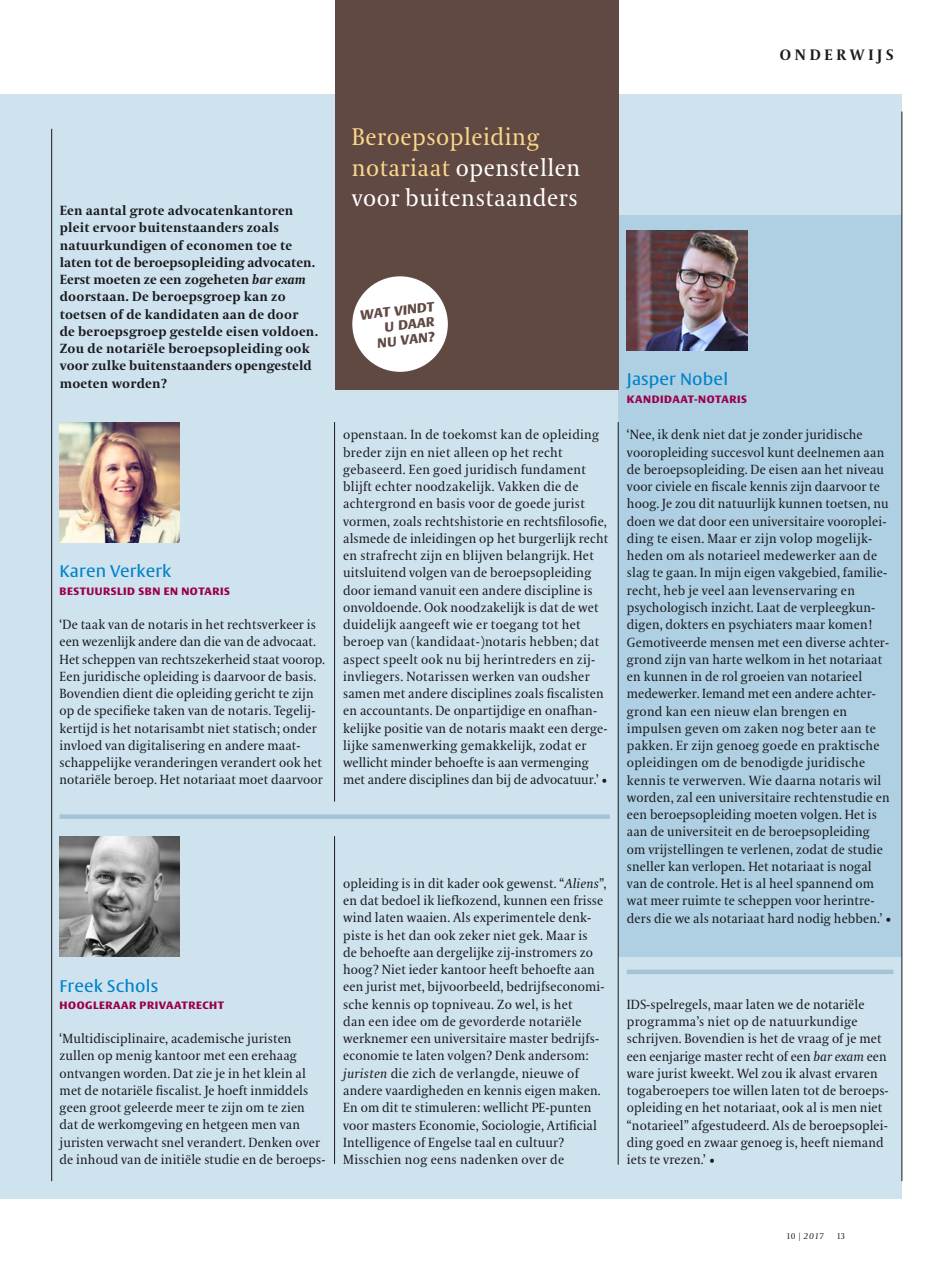
<style>
.page{position:relative;width:936px;height:1263px;background:#fff}
.page>*{position:absolute;margin:0;border:0;box-sizing:border-box;transform-origin:0 0}
.t1{font:24px/30.8px "VPRO Coranto";letter-spacing:.02em;color:#fff}
.t2{font:16.5px "VPRO Vesta";letter-spacing:.01em;color:#0083cb}
.t3{font:700 15px "VPRO Coranto";letter-spacing:.25em;color:#1a1a1f}
.t4{font:13.2px/17.2px "VPRO Coranto";letter-spacing:.01em;color:#1a1a1f}
.t5{font:700 13.2px/17.2px "VPRO Coranto";letter-spacing:.02em;color:#1a1a1f}
.t6{font:italic 700 13.2px/15px "VPRO Vesta";color:#604843;text-align:right}
.t7{font:700 10.5px "VPRO Vesta";letter-spacing:.055em;color:#9a004b}
.t8{font:italic 8.25px "VPRO Coranto";color:#1a1a1f}
.t9{font:8.25px "VPRO Coranto Cn";color:#1a1a1f}
.s1{font-style:italic}
.s2{color:#fbd78a}
.s3{font-size:13.5px}
.s4{font-family:"VPRO Coranto Cn";font-style:normal}
</style>
<div class="page">
<div style="left:0;top:94px;width:901px;height:1104px;background:#cfe3ee"></div>
<div style="left:618px;top:215px;width:283px;height:742px;background:#aed0e2"></div>
<hr style="left:626px;top:970px;width:267px;height:4px;background:#a4c3d5">
<div style="left:335px;top:0;width:283px;height:389px;background:#604843"></div>
<hr style="left:51px;top:129px;width:1px;height:1052px;background:#1a1a1f">
<hr style="left:334px;top:422px;width:1px;height:380px;background:#1a1a1f">
<hr style="left:334px;top:836px;width:1px;height:328px;background:#1a1a1f">
<hr style="left:901px;top:112px;width:1px;height:1069px;background:#1a1a1f">
<div style="left:352px;top:276px;width:96px;height:96px;background:#fff;border-radius:50%"></div>
<div style="left:60px;top:814px;width:549px;height:5px;background:#a4c3d5"></div>
<hr style="left:618px;top:422px;width:1px;height:743px;background:#1a1a1f">
<img style="left:60px;top:422px;width:120px;height:121px">
<img style="left:60px;top:836px;width:120px;height:120px">
<img style="left:626px;top:230px;width:121px;height:121px">
<p class="t3" style="left:779px;top:45px;width:115px">onderwijs</p>
<p class="t5" style="left:60px;top:202px;width:260px">Een aantal grote advocatenkantoren pleit ervoor buitenstaanders zoals natuurkundigen of economen toe te laten tot de beroepsopleiding advocaten.<br>Eerst moeten ze een zogeheten <span class="s1">bar exam </span>doorstaan. De beroepsgroep kan zo toetsen of de kandidaten aan de door<br>de beroepsgroep gestelde eisen voldoen.<br>Zou de notariële beroepsopleiding ook voor zulke buitenstaanders opengesteld moeten worden?</p>
<p class="t2" style="left:60px;top:564px;width:113px">Karen Verkerk</p>
<p class="t7" style="left:60px;top:586px;width:172px">BESTUURSLID SBN EN NOTARIS</p>
<p class="t4" style="left:60px;top:616px;width:267px">‘De taak van de notaris in het rechtsverkeer is een wezenlijk andere dan die van de advocaat.<br>Het scheppen van rechtszekerheid staat voorop.<br>Een juridische opleiding is daarvoor de basis.<br>Bovendien dient die opleiding gericht te zijn op de specifieke taken van de notaris. Tegelij&shy;kertijd is het notarisambt niet statisch; onder invloed van digitalisering en andere maat&shy;schappelijke veranderingen verandert ook het notariële beroep. Het notariaat moet daarvoor</p>
<h1 class="t1" style="left:352px;top:121px;width:230px"><span class="s2">Beroepsopleiding notariaat</span> openstellen voor buitenstaanders</h1>
<p class="t6" style="left:359px;top:309px;width:76px;rotate:-7deg">wat vindt u daar<br>nu van<span class="s3">?</span></p>
<p class="t4" style="left:343px;top:426px;width:267px">openstaan. In de toekomst kan de opleiding breder zijn en niet alleen op het recht gebaseerd. Een goed juridisch fundament blijft echter noodzakelijk. Vakken die de achtergrond en basis voor de goede jurist vormen, zoals rechtshistorie en rechtsfilosofie, alsmede de inleidingen op het burgerlijk recht en strafrecht zijn en blijven belangrijk. Het uitsluitend volgen van de beroepsopleiding door iemand vanuit een andere discipline is onvoldoende. Ook noodzakelijk is dat de wet duidelijk aangeeft wie er toegang tot het beroep van (kandidaat-)notaris hebben; dat aspect speelt ook nu bij herintreders en zij&shy;invliegers. Notarissen werken van oudsher samen met andere disciplines zoals fiscalisten en accountants. De onpartijdige en onafhan&shy;kelijke positie van de notaris maakt een derge&shy;lijke samenwerking gemakkelijk, zodat er wellicht minder behoefte is aan vermenging met andere disciplines dan bij de advocatuur.’ •</p>
<p class="t2" style="left:60px;top:979px;width:100px">Freek Schols</p>
<p class="t7" style="left:60px;top:1000px;width:166px">HOOGLERAAR PRIVAATRECHT</p>
<p class="t4" style="left:60px;top:1030px;width:267px">‘Multidisciplinaire, academische juristen zullen op menig kantoor met een erehaag ontvangen worden. Dat zie je in het klein al met de notariële fiscalist. Je hoeft inmiddels geen groot geleerde meer te zijn om te zien dat de werkomgeving en hetgeen men van juristen verwacht snel verandert. Denken over de inhoud van de initiële studie en de beroeps-</p>
<p class="t4" style="left:343px;top:875px;width:265px">opleiding is in dit kader ook gewenst. “<span class="s1">Aliens</span>”, en dat bedoel ik liefkozend, kunnen een frisse wind laten waaien. Als experimentele denk&shy;piste is het dan ook zeker niet gek. Maar is<br>de behoefte aan dergelijke zij-instromers zo hoog? Niet ieder kantoor heeft behoefte aan een jurist met, bijvoorbeeld, bedrijfseconomi&shy;sche kennis op topniveau. Zo wel, is het<br>dan een idee om de gevorderde notariële werknemer een universitaire master bedrijfs&shy;economie te laten volgen? Denk andersom: <span class="s1">juristen</span> die zich de verlangde, nieuwe of andere vaardigheden en kennis eigen maken.<br>En om dit te stimuleren: wellicht PE-punten voor masters Economie, Sociologie, Artificial Intelligence of Engelse taal en cultuur?<br>Misschien nog eens nadenken over de</p>
<p class="t2" style="left:626px;top:372px;width:103px">Jasper Nobel</p>
<p class="t7" style="left:626px;top:394px;width:122px">KANDIDAAT-NOTARIS</p>
<p class="t4" style="left:627px;top:426px;width:266px">‘Nee, ik denk niet dat je zonder juridische vooropleiding succesvol kunt deelnemen aan de beroepsopleiding. De eisen aan het niveau voor civiele en fiscale kennis zijn daarvoor te hoog. Je zou dit natuurlijk kunnen toetsen, nu doen we dat door een universitaire vooroplei&shy;ding te eisen. Maar er zijn volop mogelijk&shy;heden om als notarieel medewerker aan de slag te gaan. In mijn eigen vakgebied, familie&shy;recht, heb je veel aan levenservaring en psychologisch inzicht. Laat de verpleegkun&shy;digen, dokters en psychiaters maar komen!<br>Gemotiveerde mensen met een diverse achter&shy;grond zijn van harte welkom in het notariaat en kunnen in de rol groeien van notarieel medewerker. Iemand met een andere achter&shy;grond kan een nieuw elan brengen en impulsen geven om zaken nog beter aan te pakken. Er zijn genoeg goede en praktische opleidingen om de benodigde juridische kennis te verwerven. Wie daarna notaris wil worden, zal een universitaire rechtenstudie en een beroepsopleiding moeten volgen. Het is aan de universiteit en de beroepsopleiding om vrijstellingen te verlenen, zodat de studie sneller kan verlopen. Het notariaat is nogal van de controle. Het is al heel spannend om wat meer ruimte te scheppen voor herintre&shy;ders die we als notariaat hard nodig hebben.’ •</p>
<p class="t4" style="left:626px;top:995px;width:263px">IDS-spelregels, maar laten we de notariële programma’s niet op de natuurkundige schrijven. Bovendien is het de vraag of je met een eenjarige master recht of een <span class="s1">bar exam</span> een ware jurist kweekt. Wel zou ik alvast ervaren togaberoepers toe willen laten tot de beroeps&shy;opleiding en het notariaat, ook al is men niet “notarieel” afgestudeerd. Als de beroepsoplei&shy;ding goed en zwaar genoeg is, heeft niemand iets te vrezen.’ •</p>
<p class="t8" style="left:787px;top:1231px;width:38px"><span class="s4">10 |</span> 2017</p>
<p class="t9" style="left:837px;top:1231px;width:9px">13</p>
</div>
